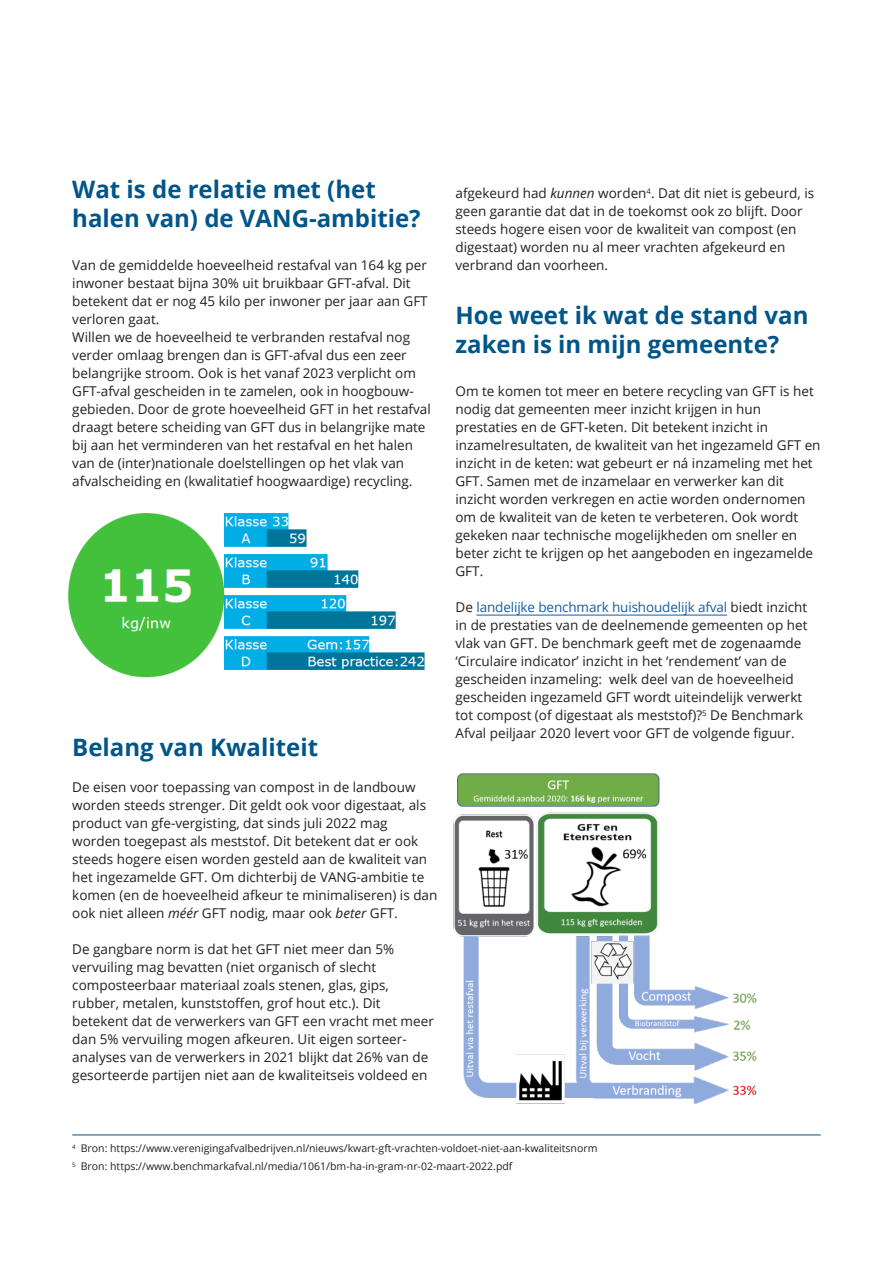
<style>
.page{position:relative;width:893px;height:1263px;background:#fff}
.page>*{position:absolute;margin:0;border:0;box-sizing:border-box;transform-origin:0 0}
._03_RO_Kop{font:700 24px/28.5px "Open Sans";color:#005589}
._03_RO_Kop-2{font:13.5px/18px "Open Sans";color:#231f20}
._14_RO_Voetnoot{font:10.5px "Open Sans";color:#231f20}
.s1{font-style:italic}
.s2{color:#175d9e}
</style>
<div class="page">
<hr style="left:476px;top:615px;width:251px;height:1px;background:#175d9e">
<img style="left:453px;top:773px;width:304px;height:331px">
<hr style="left:72px;top:1135px;width:749px;height:1px;background:#004e7e">
<img style="left:68px;top:513px;width:357px;height:165px">
<p class="_03_RO_Kop" style="left:72px;top:174px;width:350px">Wat is de relatie met (het halen van) de VANG-ambitie?</p>
<p class="_03_RO_Kop-2" style="left:72px;top:256px;width:357px">Van de gemiddelde hoeveelheid restafval van 164 kg per inwoner bestaat bijna 30% uit bruikbaar GFT-afval. Dit betekent dat er nog 45 kilo per inwoner per jaar aan GFT verloren gaat.</p>
<p class="_03_RO_Kop-2" style="left:72px;top:328px;width:360px">Willen we de hoeveelheid te verbranden restafval nog verder omlaag brengen dan is GFT-afval dus een zeer belangrijke stroom. Ook is het vanaf 2023 verplicht om GFT-afval gescheiden in te zamelen, ook in hoogbouw&shy;gebieden. Door de grote hoeveelheid GFT in het restafval draagt betere scheiding van GFT dus in belangrijke mate bij aan het verminderen van het restafval en het halen van de (inter)nationale doelstellingen op het vlak van afvalscheiding en (kwalitatief hoogwaardige) recycling.</p>
<p class="_03_RO_Kop" style="left:72px;top:732px;width:247px">Belang van Kwaliteit</p>
<p class="_03_RO_Kop-2" style="left:72px;top:778px;width:367px">De eisen voor toepassing van compost in de landbouw worden steeds strenger. Dit geldt ook voor digestaat, als product van gfe-vergisting, dat sinds juli 2022 mag worden toegepast als meststof. Dit betekent dat er ook steeds hogere eisen worden gesteld aan de kwaliteit van het ingezamelde GFT. Om dichterbij de VANG-ambitie te komen (en de hoeveelheid afkeur te minimaliseren) is dan ook niet alleen <span class="s1">méér</span> GFT nodig, maar ook <span class="s1">beter</span> GFT.</p>
<p class="_03_RO_Kop-2" style="left:72px;top:940px;width:363px">De gangbare norm is dat het GFT niet meer dan 5% vervuiling mag bevatten (niet organisch of slecht composteerbaar materiaal zoals stenen, glas, gips, rubber, metalen, kunststoffen, grof hout etc.). Dit betekent dat de verwerkers van GFT een vracht met meer dan 5% vervuiling mogen afkeuren. Uit eigen sorteer&shy;analyses van de verwerkers in 2021 blijkt dat 26% van de gesorteerde partijen niet aan de kwaliteitseis voldeed en</p>
<p class="_03_RO_Kop-2" style="left:455px;top:184px;width:360px">afgekeurd had <span class="s1">kunnen</span> worden<sup>4</sup>. Dat dit niet is gebeurd, is geen garantie dat dat in de toekomst ook zo blijft. Door steeds hogere eisen voor de kwaliteit van compost (en digestaat) worden nu al meer vrachten afgekeurd en verbrand dan voorheen.</p>
<p class="_03_RO_Kop" style="left:455px;top:300px;width:354px">Hoe weet ik wat de stand van zaken is in mijn gemeente?</p>
<p class="_03_RO_Kop-2" style="left:455px;top:382px;width:366px">Om te komen tot meer en betere recycling van GFT is het nodig dat gemeenten meer inzicht krijgen in hun prestaties en de GFT-keten. Dit betekent inzicht in inzamelresultaten, de kwaliteit van het ingezameld GFT en inzicht in de keten: wat gebeurt er ná inzameling met het GFT. Samen met de inzamelaar en verwerker kan dit inzicht worden verkregen en actie worden ondernomen om de kwaliteit van de keten te verbeteren. Ook wordt gekeken naar technische mogelijkheden om sneller en beter zicht te krijgen op het aangeboden en ingezamelde GFT.</p>
<p class="_03_RO_Kop-2" style="left:455px;top:598px;width:353px">De <span class="s2">landelijke benchmark huishoudelijk afval</span> biedt inzicht in de prestaties van de deelnemende gemeenten op het vlak van GFT. De benchmark geeft met de zogenaamde ‘Circulaire indicator’ inzicht in het ‘rendement’ van de gescheiden inzameling: welk deel van de hoeveelheid gescheiden ingezameld GFT wordt uiteindelijk verwerkt tot compost (of digestaat als meststof)?<sup>5</sup> De Benchmark Afval peiljaar 2020 levert voor GFT de volgende figuur.</p>
<p class="_14_RO_Voetnoot" style="left:72px;top:1141px;width:527px"><sup>4</sup> Bron: https://www.verenigingafvalbedrijven.nl/nieuws/kwart-gft-vrachten-voldoet-niet-aan-kwaliteitsnorm</p>
<p class="_14_RO_Voetnoot" style="left:72px;top:1159px;width:442px"><sup>5</sup> Bron: https://www.benchmarkafval.nl/media/1061/bm-ha-in-gram-nr-02-maart-2022.pdf</p>
</div>
